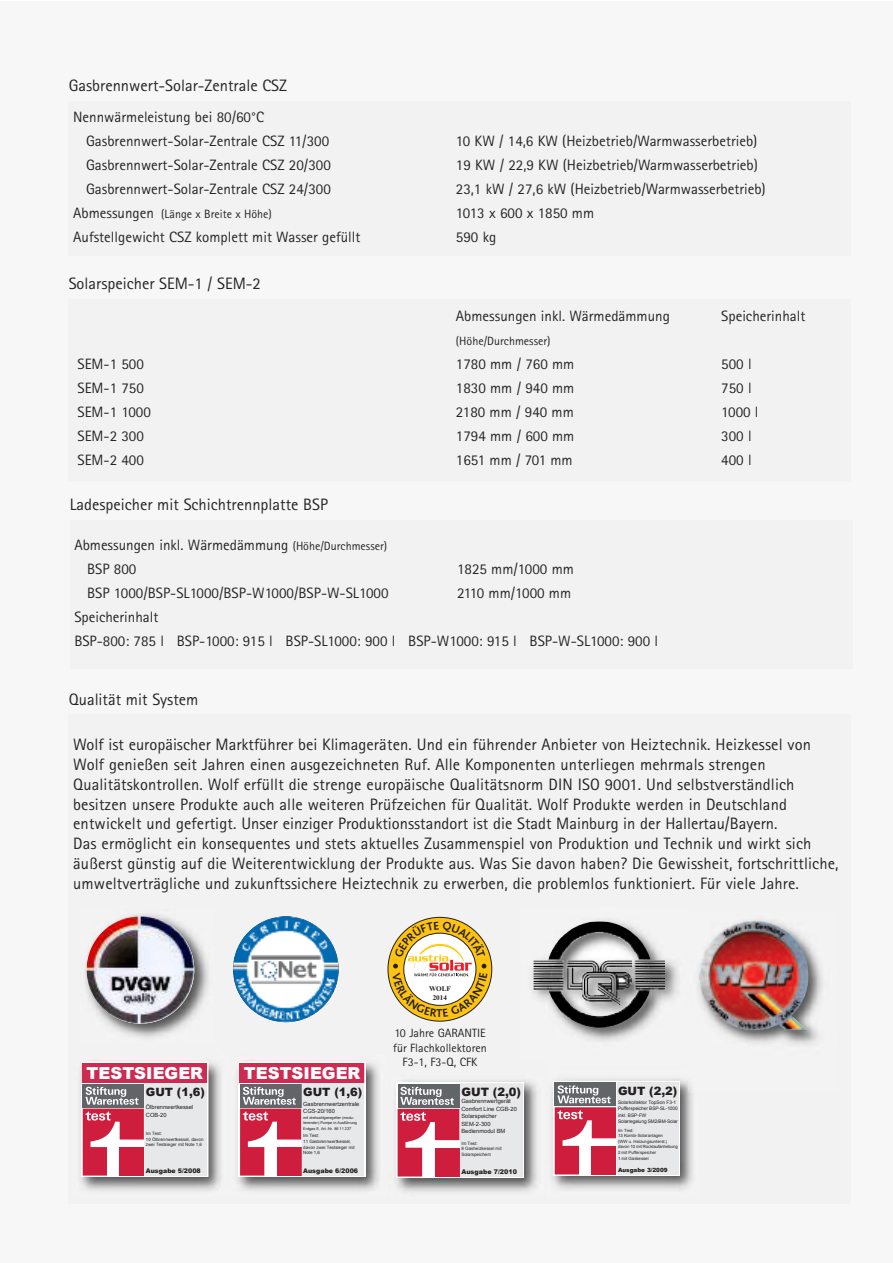
<style>
.page{position:relative;width:893px;height:1263px;background:#fff}
.page>*{position:absolute;margin:0;border:0;box-sizing:border-box;transform-origin:0 0}
.t1{font:16.5px/19.8px "Rotis Sans Serif";letter-spacing:.005em;color:#252525}
.t2{font:900 16.5px "Arial";color:#fff}
.t3{font:15px/24px "Rotis Sans Serif";color:#252525}
.t4{font:15px "Rotis Sans Serif";letter-spacing:-.02em;color:#252525}
.t5{font:12px/14.4px "Rotis Sans Serif";color:#252525;text-align:center}
.t6{font:700 12px "Bliss";color:#231f20}
.t7{font:900 11.55px "Arial";color:#231f20}
.t8{font:900 11.4px "Arial";color:#231f20}
.t9{font:700 7.2px/8.6px "Times New Roman";color:#231f20;text-align:center}
.t10{font:900 6.45px "Arial";color:#231f20}
.t11{font:900 6.3px "Arial";color:#231f20}
.t12{font:5.7px/7.4px "Arial";color:#231f20}
.t13{font:900 5.7px "Arial";color:#231f20}
.t14{font:4.8px/6.3px "Arial";letter-spacing:-.015em;color:#231f20}
.t15{font:4.5px/5.7px "Arial";color:#231f20}
.t16{font:4.35px/5.6px "Arial";color:#231f20}
.t17{font:3.75px/5.4px "Arial";color:#231f20}
.s1{font-size:15px}
.s2{font-size:12px}
</style>
<div class="page">
<div style="left:0;top:1px;width:892px;height:1262px;background:#f7f7f7"></div>
<div style="left:69px;top:714px;width:782px;height:489px;background:#f2f2f2"></div>
<div style="left:69px;top:101px;width:782px;height:154px;background:#f2f2f2"></div>
<div style="left:70px;top:520px;width:782px;height:149px;background:#f2f2f2"></div>
<div style="left:69px;top:299px;width:782px;height:182px;background:#f2f2f2"></div>
<img style="left:532px;top:920px;width:146px;height:121px">
<img style="left:552px;top:971px;width:97px;height:52px">
<img style="left:548px;top:921px;width:117px;height:50px">
<img style="left:80px;top:1063px;width:141px;height:128px">
<svg style="left:81px;top:1082px;width:127px;height:95px"></svg>
<div style="left:83px;top:1084px;width:61px;height:23px;background:#626568"></div>
<svg style="left:83px;top:1087px;width:61px;height:88px"></svg>
<div style="left:145px;top:1084px;width:61px;height:91px;background:#e7e8e9"></div>
<div style="left:82px;top:1063px;width:124px;height:19px;background:#ce2b52"></div>
<img style="left:237px;top:1062px;width:142px;height:129px">
<svg style="left:239px;top:1082px;width:126px;height:95px"></svg>
<div style="left:240px;top:1084px;width:61px;height:23px;background:#626568"></div>
<svg style="left:240px;top:1087px;width:61px;height:88px"></svg>
<div style="left:302px;top:1084px;width:61px;height:91px;background:#e7e8e9"></div>
<div style="left:240px;top:1063px;width:124px;height:19px;background:#ce2b52"></div>
<img style="left:552px;top:1079px;width:141px;height:111px">
<svg style="left:553px;top:1081px;width:127px;height:95px"></svg>
<div style="left:555px;top:1082px;width:61px;height:24px;background:#626568"></div>
<svg style="left:555px;top:1085px;width:61px;height:89px"></svg>
<div style="left:617px;top:1083px;width:61px;height:91px;background:#e7e8e9"></div>
<div style="left:617px;top:1082px;width:62px;height:92px;border:1px solid #e7e8e9"></div>
<img style="left:396px;top:1080px;width:141px;height:112px">
<svg style="left:396px;top:1082px;width:128px;height:96px"></svg>
<div style="left:460px;top:1084px;width:62px;height:92px;background:#e7e8e9"></div>
<img style="left:85px;top:914px;width:123px;height:123px">
<img style="left:87px;top:916px;width:107px;height:108px;border-radius:50%">
<img style="left:689px;top:944px;width:134px;height:149px">
<img style="left:698px;top:920px;width:111px;height:111px">
<img style="left:233px;top:916px;width:106px;height:106px;border-radius:50%">
<svg style="left:388px;top:917px;width:104px;height:104px"></svg>
<svg style="left:392px;top:921px;width:96px;height:95px"></svg>
<p class="t1" style="left:69px;top:75px;width:220px">Gasbrennwert-Solar-Zentrale CSZ</p>
<p class="t3" style="left:86px;top:104px;width:245px;text-indent:-13px">Nennwärmeleistung bei 80/60°C<br>Gasbrennwert-Solar-Zentrale CSZ 11/300</p>
<p class="t3" style="left:456px;top:128px;width:303px">10 KW / 14,6 KW (Heizbetrieb/Warmwasserbetrieb)</p>
<p class="t3" style="left:86px;top:152px;width:246px">Gasbrennwert-Solar-Zentrale CSZ 20/300</p>
<p class="t3" style="left:456px;top:152px;width:304px">19 KW / 22,9 KW (Heizbetrieb/Warmwasserbetrieb)</p>
<p class="t3" style="left:86px;top:176px;width:246px">Gasbrennwert-Solar-Zentrale CSZ 24/300</p>
<p class="t3" style="left:456px;top:176px;width:311px">23,1 kW / 27,6 kW (Heizbetrieb/Warmwasserbetrieb)</p>
<p class="t5" style="left:73px;top:206px;width:200px"><span class="s1">Abmessungen</span> (Länge x Breite x Höhe)</p>
<p class="t3" style="left:456px;top:200px;width:140px">1013 x 600 x 1850 mm</p>
<p class="t3" style="left:73px;top:224px;width:289px">Aufstellgewicht CSZ komplett mit Wasser gefüllt</p>
<p class="t3" style="left:456px;top:224px;width:42px">590 kg</p>
<p class="t1" style="left:69px;top:273px;width:194px">Solarspeicher SEM-1 / SEM-2</p>
<p class="t3" style="left:456px;top:304px;width:216px">Abmessungen inkl. Wärmedämmung</p>
<p class="t3" style="left:721px;top:304px;width:86px">Speicherinhalt</p>
<p class="t5" style="left:456px;top:334px;width:96px">(Höhe/Durchmesser)</p>
<p class="t3" style="left:77px;top:352px;width:68px">SEM-1 500</p>
<p class="t3" style="left:456px;top:352px;width:120px">1780 mm / 760 mm</p>
<p class="t3" style="left:721px;top:352px;width:32px">500 l</p>
<p class="t3" style="left:77px;top:376px;width:68px">SEM-1 750</p>
<p class="t3" style="left:456px;top:376px;width:120px">1830 mm / 940 mm</p>
<p class="t3" style="left:721px;top:376px;width:32px">750 l</p>
<p class="t3" style="left:77px;top:400px;width:75px">SEM-1 1000</p>
<p class="t3" style="left:456px;top:400px;width:119px">2180 mm / 940 mm</p>
<p class="t3" style="left:721px;top:400px;width:39px">1000 l</p>
<p class="t3" style="left:77px;top:424px;width:68px">SEM-2 300</p>
<p class="t3" style="left:456px;top:424px;width:120px">1794 mm / 600 mm</p>
<p class="t3" style="left:721px;top:424px;width:32px">300 l</p>
<p class="t3" style="left:77px;top:448px;width:68px">SEM-2 400</p>
<p class="t3" style="left:456px;top:448px;width:118px">1651 mm / 701 mm</p>
<p class="t3" style="left:721px;top:448px;width:32px">400 l</p>
<p class="t1" style="left:70px;top:494px;width:260px">Ladespeicher mit Schichtrennplatte BSP</p>
<p class="t3" style="left:87px;top:533px;width:302px;text-indent:-13px">Abmessungen inkl. Wärmedämmung <span class="s2">(Höhe/Durchmesser)<br></span>BSP 800</p>
<p class="t3" style="left:457px;top:557px;width:118px">1825 mm/1000 mm</p>
<p class="t3" style="left:87px;top:581px;width:303px">BSP 1000/BSP-SL1000/BSP-W1000/BSP-W-SL1000</p>
<p class="t4" style="left:457px;top:584px;width:116px">2110 mm/1000 mm</p>
<p class="t3" style="left:74px;top:605px;width:585px">Speicherinhalt<br>BSP-800: 785 l BSP-1000: 915 l BSP-SL1000: 900 l BSP-W1000: 915 l BSP-W-SL1000: 900 l</p>
<p class="t1" style="left:69px;top:689px;width:131px">Qualität mit System</p>
<p class="t1" style="left:73px;top:734px;width:767px">Wolf ist europäischer Marktführer bei Klimageräten. Und ein führender Anbieter von Heiztechnik. Heizkessel von Wolf genießen seit Jahren einen ausgezeichneten Ruf. Alle Komponenten unterliegen mehrmals strengen Qualitätskontrollen. Wolf erfüllt die strenge europäische Qualitätsnorm DIN ISO 9001. Und selbstverständlich besitzen unsere Produkte auch alle weiteren Prüfzeichen für Qualität. Wolf Produkte werden in Deutschland entwickelt und gefertigt. Unser einziger Produktionsstandort ist die Stadt Mainburg in der Hallertau/Bayern.<br>Das ermöglicht ein konsequentes und stets aktuelles Zusammenspiel von Produktion und Technik und wirkt sich äußerst günstig auf die Weiterentwicklung der Produkte aus. Was Sie davon haben? Die Gewissheit, fortschrittliche, umweltverträgliche und zukunftssichere Heiztechnik zu erwerben, die problemlos funktioniert. Für viele Jahre.</p>
<p class="t2" style="left:87px;top:1060px;width:118px">TESTSIEGER</p>
<p class="t8" style="left:146px;top:1083px;width:61px">GUT (1,6)</p>
<p class="t12" style="left:146px;top:1104px;width:49px">Ölbrennwertkessel<br>COB-20</p>
<p class="t15" style="left:146px;top:1130px;width:59px">Im Test:<br>10 Ölbrennwertkessel, davon zwei Testsieger mit Note 1,6</p>
<p class="t11" style="left:146px;top:1166px;width:56px">Ausgabe 5/2008</p>
<p class="t2" style="left:244px;top:1060px;width:118px">TESTSIEGER</p>
<p class="t8" style="left:303px;top:1083px;width:61px">GUT (1,6)</p>
<p class="t12" style="left:303px;top:1100px;width:58px">Gasbrennwertzentrale<br>CGS-20/160</p>
<p class="t17" style="left:303px;top:1115px;width:55px">mit drehzahlgeregelter (modu&shy;lierender) Pumpe in Ausführung<br>Erdgas E, Art.-Nr. 86 11 237</p>
<p class="t15" style="left:303px;top:1133px;width:53px">Im Test:<br>11 Gasbrennwertkessel, davon zwei Testsieger mit<br>Note 1,6</p>
<p class="t11" style="left:303px;top:1166px;width:56px">Ausgabe 6/2006</p>
<p class="t9" style="left:429px;top:984px;width:23px">WOLF<br>2014</p>
<p class="t5" style="left:393px;top:1026px;width:95px">10 Jahre GARANTIE für Flachkollektoren<br>F3-1, F3-Q, CFK</p>
<p class="t6" style="left:436px;top:1006px;width:8px">T</p>
<p class="t7" style="left:461px;top:1083px;width:61px">GUT (2,0)</p>
<p class="t12" style="left:461px;top:1098px;width:57px">Gasbrennwertgerät<br>Comfort Line CGB-20<br>Solarspeicher<br>SEM-2-300<br>Bedienmodul BM</p>
<p class="t15" style="left:461px;top:1140px;width:42px">Im Test:<br>8 Gasheizkessel mit<br>Solarspeichern</p>
<p class="t10" style="left:461px;top:1167px;width:57px">Ausgabe 7/2010</p>
<p class="t8" style="left:618px;top:1082px;width:61px">GUT (2,2)</p>
<p class="t14" style="left:618px;top:1099px;width:61px">Solarkollektor TopSon F3-1<br>Pufferspeicher BSP-SL-1000 inkl. BSP-FW<br>Solarregelung SM2/BM-Solar</p>
<p class="t16" style="left:618px;top:1127px;width:61px">Im Test:<br>13 Kombi-Solaranlagen<br>(WW u. Heizungsunterst.) davon 10 mit Rücklaufanhebung<br>2 mit Pufferspeicher<br>1 mit Gaskessel</p>
<p class="t13" style="left:618px;top:1165px;width:51px">Ausgabe 3/2009</p>
</div>
